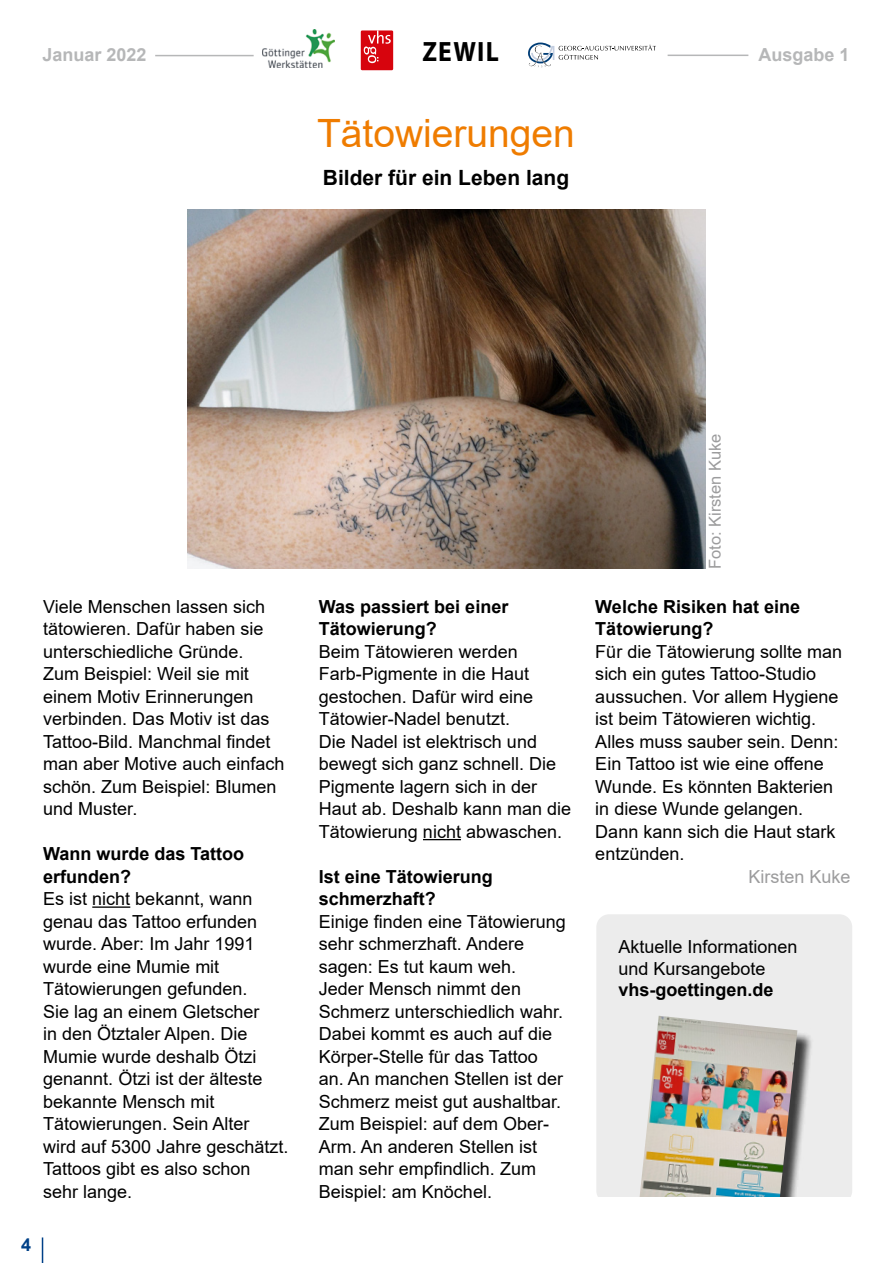
<style>
.page{position:relative;width:893px;height:1263px;background:#fff}
.page>*{position:absolute;margin:0;border:0;box-sizing:border-box;transform-origin:0 0}
.t1{font:39px "Arial";color:#ef7c00}
.t2{font:700 28.05px "Myriad Pro";letter-spacing:.05em;color:#000;scale:.91 1}
.t3{font:700 21px "Arial";color:#000}
.t4{font:18px/22.5px "Arial";color:#000}
.t5{font:700 18px/22.5px "Arial";color:#000}
.t6{font:700 18px "Arial";color:#b6b7b8}
.t7{font:18px "Arial";color:#9c9c9d}
.t8{font:700 18px "Arial";color:#004188}
.t9{font:16.5px "Arial";color:#9c9c9d}
</style>
<div class="page">
<svg style="left:42px;top:1237px;width:1px;height:26px"></svg>
<hr style="left:92px;top:906px;width:38px;height:2px;background:#000">
<hr style="left:423px;top:839px;width:38px;height:1px;background:#000">
<div style="left:596px;top:914px;width:256px;height:289px;background:#ececec;border-radius:13px"></div>
<div style="left:641px;top:1018px;width:172px;height:216px;background:#000;opacity:.75"></div>
<img style="left:639px;top:1016px;width:158px;height:181px">
<div style="left:595px;top:1197px;width:256px;height:40px;background:#fff"></div>
<img style="left:187px;top:209px;width:518px;height:360px">
<hr style="left:155px;top:55px;width:99px;height:1px;background:#b6b7b8">
<hr style="left:668px;top:55px;width:80px;height:1px;background:#b6b7b8">
<svg style="left:528px;top:42px;width:128px;height:25px"></svg>
<img style="left:263px;top:30px;width:71px;height:37px">
<div style="left:361px;top:31px;width:32px;height:39px;background:#d7040d"></div>
<svg style="left:364px;top:31px;width:27px;height:32px"></svg>
<p class="t6" style="left:43px;top:42px;width:106px">Januar 2022</p>
<h2 class="t2" style="left:422px;top:33px;width:86px">ZEWIL</h2>
<p class="t6" style="left:758px;top:42px;width:93px">Ausgabe 1</p>
<h1 class="t1" style="left:317px;top:107px;width:259px">Tätowierungen</h1>
<p class="t3" style="left:323px;top:163px;width:248px">Bilder für ein Leben lang</p>
<p class="t4" style="left:43px;top:595px;width:243px">Viele Menschen lassen sich tätowieren. Dafür haben sie unterschiedliche Gründe.<br>Zum Beispiel: Weil sie mit einem Motiv Erinnerungen verbinden. Das Motiv ist das<br>Tattoo-Bild. Manchmal findet man aber Motive auch einfach schön. Zum Beispiel: Blumen und Muster.</p>
<p class="t5" style="left:43px;top:843px;width:203px">Wann wurde das Tattoo erfunden?</p>
<p class="t4" style="left:43px;top:887px;width:247px">Es ist nicht bekannt, wann genau das Tattoo erfunden wurde. Aber: Im Jahr 1991 wurde eine Mumie mit<br>Tätowierungen gefunden.<br>Sie lag an einem Gletscher<br>in den Ötztaler Alpen. Die<br>Mumie wurde deshalb Ötzi genannt. Ötzi ist der älteste bekannte Mensch mit<br>Tätowierungen. Sein Alter<br>wird auf 5300 Jahre geschätzt.<br>Tattoos gibt es also schon sehr lange.</p>
<p class="t8" style="left:21px;top:1231px;width:12px">4</p>
<p class="t5" style="left:319px;top:595px;width:191px">Was passiert bei einer<br>Tätowierung?</p>
<p class="t4" style="left:319px;top:640px;width:254px">Beim Tätowieren werden<br>Farb-Pigmente in die Haut gestochen. Dafür wird eine<br>Tätowier-Nadel benutzt.<br>Die Nadel ist elektrisch und bewegt sich ganz schnell. Die<br>Pigmente lagern sich in der<br>Haut ab. Deshalb kann man die<br>Tätowierung nicht abwaschen.</p>
<p class="t5" style="left:319px;top:865px;width:176px">Ist eine Tätowierung schmerzhaft?</p>
<p class="t4" style="left:319px;top:910px;width:248px">Einige finden eine Tätowierung sehr schmerzhaft. Andere sagen: Es tut kaum weh.<br>Jeder Mensch nimmt den<br>Schmerz unterschiedlich wahr.<br>Dabei kommt es auch auf die<br>Körper-Stelle für das Tattoo an. An manchen Stellen ist der<br>Schmerz meist gut aushaltbar.<br>Zum Beispiel: auf dem Ober-<br>Arm. An anderen Stellen ist man sehr empfindlich. Zum<br>Beispiel: am Knöchel.</p>
<p class="t9" style="left:704px;top:569px;width:137px;rotate:-90deg">Foto: Kirsten Kuke</p>
<p class="t5" style="left:595px;top:595px;width:206px">Welche Risiken hat eine<br>Tätowierung?</p>
<p class="t4" style="left:595px;top:640px;width:248px">Für die Tätowierung sollte man sich ein gutes Tattoo-Studio aussuchen. Vor allem Hygiene ist beim Tätowieren wichtig.<br>Alles muss sauber sein. Denn:<br>Ein Tattoo ist wie eine offene<br>Wunde. Es könnten Bakterien in diese Wunde gelangen.<br>Dann kann sich die Haut stark entzünden.</p>
<p class="t7" style="left:748px;top:864px;width:104px">Kirsten Kuke</p>
<p class="t4" style="left:618px;top:936px;width:181px;line-height:21.6px">Aktuelle Informationen und Kursangebote</p>
<p class="t5" style="left:618px;top:979px;width:157px">vhs-goettingen.de</p>
</div>
